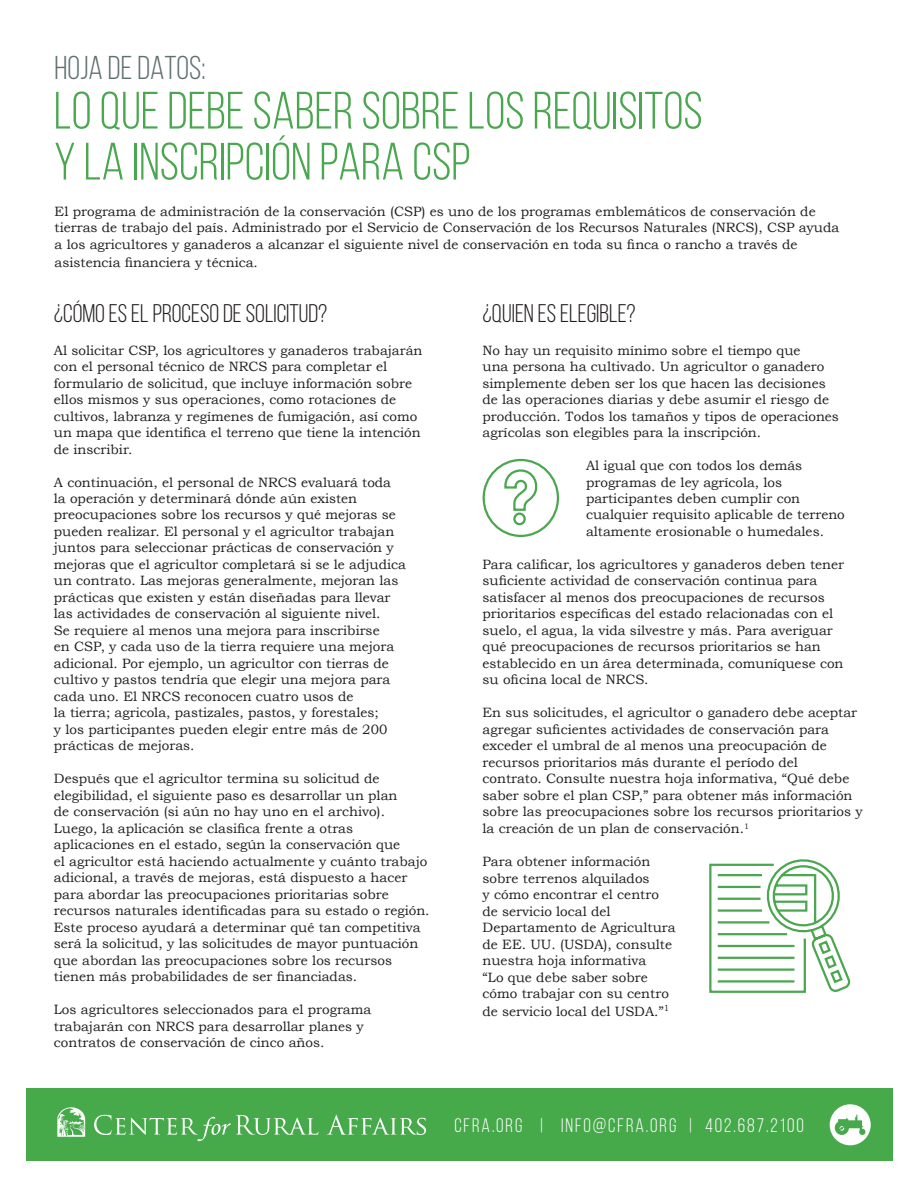
<style>
.page{position:relative;width:918px;height:1188px;background:#fff}
.page>*{position:absolute;margin:0;border:0;box-sizing:border-box;transform-origin:0 0}
.t1{font:52.5px/51px "Bebas Neue";color:#4aa74f}
.t2{font:33px "Bebas Neue";color:#606f6f}
.t3{font:25.5px "Bebas Neue";color:#221e1f}
.t4{font:19.5px "Bebas Neue";letter-spacing:.1em;color:#fff}
.t5{font:13.5px/16.5px "Bookman Old Style";color:#221e1f}
</style>
<div class="page">
<div style="left:26px;top:1089px;width:866px;height:72px;background:#46a94a"></div>
<svg style="left:94px;top:1115px;width:224px;height:26px"></svg>
<svg style="left:327px;top:1115px;width:99px;height:20px"></svg>
<svg style="left:57px;top:1107px;width:28px;height:30px"></svg>
<div style="left:830px;top:1104px;width:41px;height:41px;background:#fff;border-radius:50%"></div>
<svg style="left:835px;top:1115px;width:30px;height:20px"></svg>
<svg style="left:709px;top:859px;width:142px;height:134px"></svg>
<svg style="left:482px;top:458px;width:77px;height:79px"></svg>
<h2 class="t2" style="left:55px;top:50px;width:152px">HOJA DE DATOS:</h2>
<h1 class="t1" style="left:54px;top:85px;width:650px">LO QUE DEBE SABER SOBRE LOS REQUISITOS<br>Y LA INSCRIPCIÓN PARA CSP</h1>
<p class="t5" style="left:55px;top:203px;width:786px">El programa de administración de la conservación (CSP) es uno de los programas emblemáticos de conservación de tierras de trabajo del país. Administrado por el Servicio de Conservación de los Recursos Naturales (NRCS), CSP ayuda a los agricultores y ganaderos a alcanzar el siguiente nivel de conservación en toda su finca o rancho a través de</p>
<p class="t5" style="left:55px;top:254px;width:205px">asistencia financiera y técnica.</p>
<h3 class="t3" style="left:54px;top:299px;width:275px">¿CÓMO ES EL PROCESO DE SOLICITUD?</h3>
<p class="t5" style="left:54px;top:342px;width:370px">Al solicitar CSP, los agricultores y ganaderos trabajarán con el personal técnico de NRCS para completar el formulario de solicitud, que incluye información sobre ellos mismos y sus operaciones, como rotaciones de cultivos, labranza y regímenes de fumigación, así como un mapa que identifica el terreno que tiene la intención de inscribir.</p>
<p class="t5" style="left:54px;top:474px;width:354px">A continuación, el personal de NRCS evaluará toda la operación y determinará dónde aún existen preocupaciones sobre los recursos y qué mejoras se pueden realizar. El personal y el agricultor trabajan juntos para seleccionar prácticas de conservación y mejoras que el agricultor completará si se le adjudica un contrato. Las mejoras generalmente, mejoran las prácticas que existen y están diseñadas para llevar las actividades de conservación al siguiente nivel.<br>Se requiere al menos una mejora para inscribirse<br>en CSP, y cada uso de la tierra requiere una mejora adicional. Por ejemplo, un agricultor con tierras de cultivo y pastos tendría que elegir una mejora para cada uno. El NRCS reconocen cuatro usos de<br>la tierra; agricola, pastizales, pastos, y forestales;<br>y los participantes pueden elegir entre más de 200 prácticas de mejoras.</p>
<p class="t5" style="left:54px;top:771px;width:377px">Después que el agricultor termina su solicitud de elegibilidad, el siguiente paso es desarrollar un plan<br>de conservación (si aún no hay uno en el archivo).<br>Luego, la aplicación se clasifica frente a otras aplicaciones en el estado, según la conservación que<br>el agricultor está haciendo actualmente y cuánto trabajo adicional, a través de mejoras, está dispuesto a hacer para abordar las preocupaciones prioritarias sobre recursos naturales identificadas para su estado o región.<br>Este proceso ayudará a determinar qué tan competitiva será la solicitud, y las solicitudes de mayor puntuación que abordan las preocupaciones sobre los recursos tienen más probabilidades de ser financiadas.</p>
<p class="t5" style="left:54px;top:1002px;width:319px">Los agricultores seleccionados para el programa trabajarán con NRCS para desarrollar planes y contratos de conservación de cinco años.</p>
<h3 class="t3" style="left:483px;top:299px;width:155px">¿QUIEN ES ELEGIBLE?</h3>
<p class="t5" style="left:483px;top:342px;width:358px">No hay un requisito mínimo sobre el tiempo que<br>una persona ha cultivado. Un agricultor o ganadero simplemente deben ser los que hacen las decisiones de las operaciones diarias y debe asumir el riesgo de producción. Todos los tamaños y tipos de operaciones agrícolas son elegibles para la inscripción.</p>
<p class="t5" style="left:586px;top:457px;width:260px">Al igual que con todos los demás programas de ley agrícola, los participantes deben cumplir con cualquier requisito aplicable de terreno altamente erosionable o humedales.</p>
<p class="t5" style="left:483px;top:556px;width:363px">Para calificar, los agricultores y ganaderos deben tener suficiente actividad de conservación continua para satisfacer al menos dos preocupaciones de recursos prioritarios específicas del estado relacionadas con el suelo, el agua, la vida silvestre y más. Para averiguar qué preocupaciones de recursos prioritarios se han establecido en un área determinada, comuníquese con su oficina local de NRCS.</p>
<p class="t5" style="left:483px;top:705px;width:382px">En sus solicitudes, el agricultor o ganadero debe aceptar agregar suficientes actividades de conservación para exceder el umbral de al menos una preocupación de recursos prioritarios más durante el período del<br>contrato. Consulte nuestra hoja informativa, “Qué debe saber sobre el plan CSP,” para obtener más información sobre las preocupaciones sobre los recursos prioritarios y la creación de un plan de conservación.<sup>1</sup></p>
<p class="t5" style="left:483px;top:853px;width:195px">Para obtener información sobre terrenos alquilados<br>y cómo encontrar el centro de servicio local del<br>Departamento de Agricultura de EE. UU. (USDA), consulte nuestra hoja informativa<br>“Lo que debe saber sobre cómo trabajar con su centro</p>
<p class="t5" style="left:483px;top:1003px;width:188px">de servicio local del USDA.”<sup>1</sup></p>
<h3 class="t4" style="left:454px;top:1115px;width:351px">CFRA.ORG | INFO@CFRA.ORG | 402.687.2100</h3>
</div>
